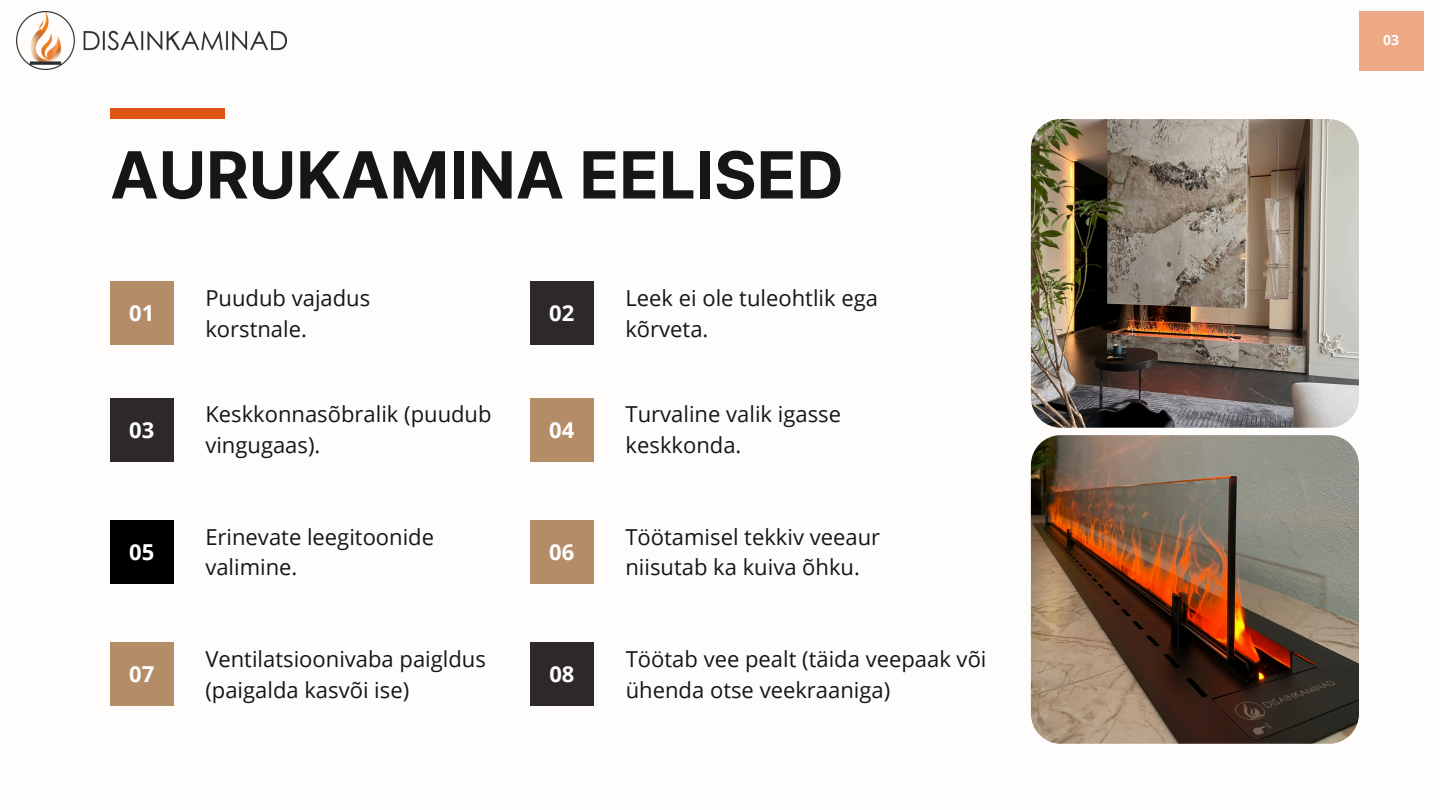
<style>
.page{position:relative;width:1440px;height:810px;background:#fffdfb}
.page>*{position:absolute;margin:0;border:0;box-sizing:border-box;transform-origin:0 0}
.t1{font:700 65px "Inter";color:#171616}
.t2{font:22px/30.8px "Open Sans";color:#171616}
.t3{font:700 22px "Open Sans";color:#fff}
.t4{font:700 14px "Open Sans";color:#fff}
</style>
<div class="page">
<div style="left:1359px;top:11px;width:65px;height:60px;background:#eda886"></div>
<img style="left:1031px;top:119px;width:328px;height:309px;border-radius:30px">
<div style="left:110px;top:282px;width:63px;height:63px;background:#b48c68"></div>
<div style="left:110px;top:109px;width:115px;height:10px;background:#dc5412"></div>
<div style="left:530px;top:282px;width:63px;height:63px;background:#2e2929"></div>
<div style="left:110px;top:398px;width:63px;height:63px;background:#2e2929"></div>
<div style="left:530px;top:398px;width:63px;height:63px;background:#b48c68"></div>
<img style="left:17px;top:11px;width:270px;height:59px">
<div style="left:110px;top:521px;width:63px;height:63px;background:#000"></div>
<div style="left:530px;top:521px;width:63px;height:63px;background:#b48c68"></div>
<img style="left:1031px;top:435px;width:328px;height:309px;border-radius:30px">
<div style="left:110px;top:643px;width:63px;height:63px;background:#b48c68"></div>
<div style="left:530px;top:643px;width:64px;height:63px;background:#2e2929"></div>
<p class="t1" style="left:110px;top:136px;width:735px">AURUKAMINA EELISED</p>
<p class="t3" style="left:129px;top:298px;width:27px">01</p>
<h1 class="t2" style="left:205px;top:282px;width:166px">Puudub vajadus</h1>
<p class="t2" style="left:205px;top:313px;width:103px">korstnale.</p>
<p class="t3" style="left:549px;top:298px;width:27px">02</p>
<p class="t2" style="left:625px;top:282px;width:254px">Leek ei ole tuleohtlik ega kõrveta.</p>
<p class="t3" style="left:129px;top:414px;width:27px">03</p>
<p class="t2" style="left:205px;top:398px;width:288px">Keskkonnasõbralik (puudub vingugaas).</p>
<p class="t3" style="left:549px;top:414px;width:27px">04</p>
<p class="t2" style="left:626px;top:398px;width:217px">Turvaline valik igasse keskkonda.</p>
<p class="t3" style="left:129px;top:536px;width:27px">05</p>
<p class="t2" style="left:205px;top:521px;width:230px">Erinevate leegitoonide valimine.</p>
<p class="t3" style="left:549px;top:536px;width:27px">06</p>
<p class="t2" style="left:625px;top:521px;width:256px">Töötamisel tekkiv veeaur niisutab ka kuiva õhku.</p>
<p class="t3" style="left:129px;top:659px;width:27px">07</p>
<p class="t2" style="left:205px;top:643px;width:282px">Ventilatsioonivaba paigldus (paigalda kasvõi ise)</p>
<p class="t3" style="left:549px;top:659px;width:27px">08</p>
<p class="t2" style="left:626px;top:643px;width:362px">Töötab vee pealt (täida veepaak või ühenda otse veekraaniga)</p>
<p class="t4" style="left:1383px;top:30px;width:17px">03</p>
</div>
